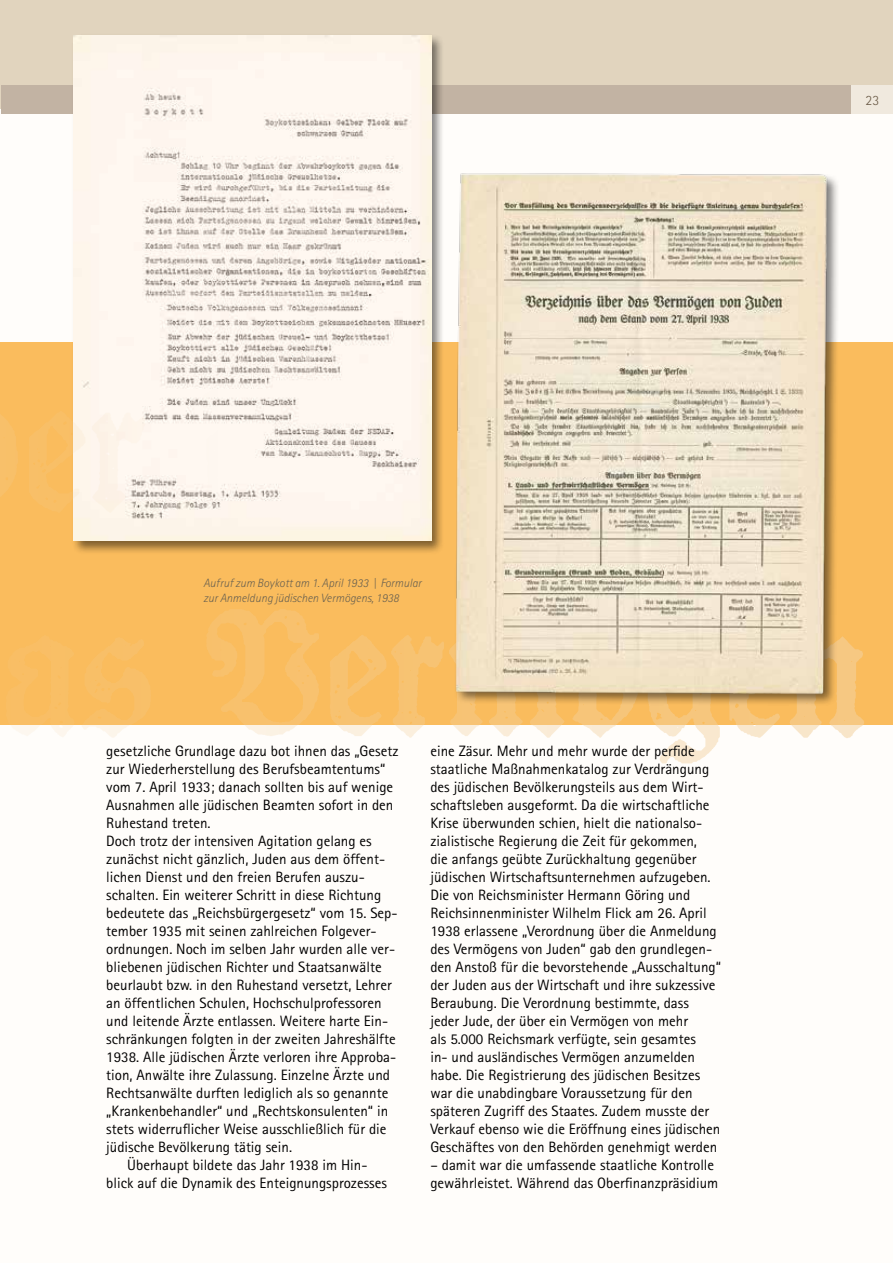
<style>
.page{position:relative;width:893px;height:1263px;background:#fff}
.page>*{position:absolute;margin:0;border:0;box-sizing:border-box;transform-origin:0 0}
.t1{font:15px/18px "Rotis Sans Serif";color:#000}
.t2{font:300 14.25px "Rotis Sans Serif";color:#6a5a46}
.t3{font:italic 300 12px/15px "Rotis Sans Serif";color:#6b6250}
</style>
<div class="page">
<div style="left:0;top:90px;width:893px;height:1173px;background:#fffdf9"></div>
<div style="left:0;top:342px;width:893px;height:383px;background:#fabc5d"></div>
<div style="left:0;top:0;width:893px;height:108px;background:#e1d4be"></div>
<div style="left:1px;top:85px;width:892px;height:29px;background:#c2b3a3"></div>
<div style="left:852px;top:85px;width:41px;height:29px;background:#f0e9de"></div>
<div style="left:71px;top:33px;width:374px;height:522px;background:#000;opacity:.5"></div>
<img style="left:74px;top:35px;width:357px;height:506px">
<img style="left:0;top:368px;width:218px;height:187px">
<img style="left:29px;top:609px;width:835px;height:155px">
<div style="left:454px;top:172px;width:386px;height:534px;background:#000;opacity:.5"></div>
<img style="left:452px;top:172px;width:382px;height:526px">
<p class="t2" style="left:866px;top:92px;width:15px">23</p>
<p class="t3" style="left:203px;top:576px;width:220px">Aufruf zum Boykott am 1. April 1933 | Formular zur Anmeldung jüdischen Vermögens, 1938</p>
<p class="t1" style="left:106px;top:742px;width:294px">gesetzliche Grundlage dazu bot ihnen das „Gesetz</p>
<p class="t1" style="left:106px;top:760px;width:281px">zur Wiederherstellung des Berufsbeamtentums“</p>
<p class="t1" style="left:106px;top:778px;width:288px">vom 7. April 1933; danach sollten bis auf wenige</p>
<p class="t1" style="left:106px;top:796px;width:289px">Ausnahmen alle jüdischen Beamten sofort in den</p>
<p class="t1" style="left:106px;top:814px;width:106px">Ruhestand treten.</p>
<p class="t1" style="left:106px;top:832px;width:267px">Doch trotz der intensiven Agitation gelang es</p>
<p class="t1" style="left:106px;top:850px;width:280px">zunächst nicht gänzlich, Juden aus dem öffent-</p>
<p class="t1" style="left:106px;top:868px;width:260px">lichen Dienst und den freien Berufen auszu-</p>
<p class="t1" style="left:106px;top:886px;width:276px">schalten. Ein weiterer Schritt in diese Richtung</p>
<p class="t1" style="left:106px;top:904px;width:293px">bedeutete das „Reichsbürgergesetz“ vom 15. Sep-</p>
<p class="t1" style="left:106px;top:922px;width:272px">tember 1935 mit seinen zahlreichen Folgever-</p>
<p class="t1" style="left:106px;top:940px;width:290px">ordnungen. Noch im selben Jahr wurden alle ver-</p>
<p class="t1" style="left:106px;top:958px;width:277px">bliebenen jüdischen Richter und Staatsanwälte</p>
<p class="t1" style="left:106px;top:976px;width:287px">beurlaubt bzw. in den Ruhestand versetzt, Lehrer</p>
<p class="t1" style="left:106px;top:994px;width:277px">an öffentlichen Schulen, Hochschulprofessoren</p>
<p class="t1" style="left:106px;top:1012px;width:283px">und leitende Ärzte entlassen. Weitere harte Ein-</p>
<p class="t1" style="left:106px;top:1030px;width:291px">schränkungen folgten in der zweiten Jahreshälfte</p>
<p class="t1" style="left:106px;top:1048px;width:291px">1938. Alle jüdischen Ärzte verloren ihre Approba-</p>
<p class="t1" style="left:106px;top:1066px;width:285px">tion, Anwälte ihre Zulassung. Einzelne Ärzte und</p>
<p class="t1" style="left:106px;top:1084px;width:284px">Rechtsanwälte durften lediglich als so genannte</p>
<p class="t1" style="left:106px;top:1102px;width:283px">„Krankenbehandler“ und „Rechtskonsulenten“ in</p>
<p class="t1" style="left:106px;top:1120px;width:282px">stets widerruflicher Weise ausschließlich für die</p>
<p class="t1" style="left:106px;top:1138px;width:187px">jüdische Bevölkerung tätig sein.</p>
<p class="t1" style="left:127px;top:1156px;width:242px">Überhaupt bildete das Jahr 1938 im Hin-</p>
<p class="t1" style="left:106px;top:1174px;width:282px">blick auf die Dynamik des Enteignungsprozesses</p>
<p class="t1" style="left:430px;top:742px;width:292px">eine Zäsur. Mehr und mehr wurde der perfide staatliche Maßnahmenkatalog zur Verdrängung des jüdischen Bevölkerungsteils aus dem Wirt&shy;schaftsleben ausgeformt. Da die wirtschaftliche Krise überwunden schien, hielt die nationalso&shy;zialistische Regierung die Zeit für gekommen,<br>die anfangs geübte Zurückhaltung gegenüber jüdischen Wirtschaftsunternehmen aufzugeben.<br>Die von Reichsminister Hermann Göring und Reichsinnenminister Wilhelm Flick am 26. April 1938 erlassene „Verordnung über die Anmeldung des Vermögens von Juden“ gab den grundlegen&shy;den Anstoß für die bevorstehende „Ausschaltung“ der Juden aus der Wirtschaft und ihre sukzessive Beraubung. Die Verordnung bestimmte, dass jeder Jude, der über ein Vermögen von mehr<br>als 5.000 Reichsmark verfügte, sein gesamtes<br>in- und ausländisches Vermögen anzumelden habe. Die Registrierung des jüdischen Besitzes war die unabdingbare Voraussetzung für den späteren Zugriff des Staates. Zudem musste der Verkauf ebenso wie die Eröffnung eines jüdischen Geschäftes von den Behörden genehmigt werden</p>
<p class="t1" style="left:430px;top:1156px;width:289px">– damit war die umfassende staatliche Kontrolle gewährleistet. Während das Oberfinanzpräsidium</p>
</div>
